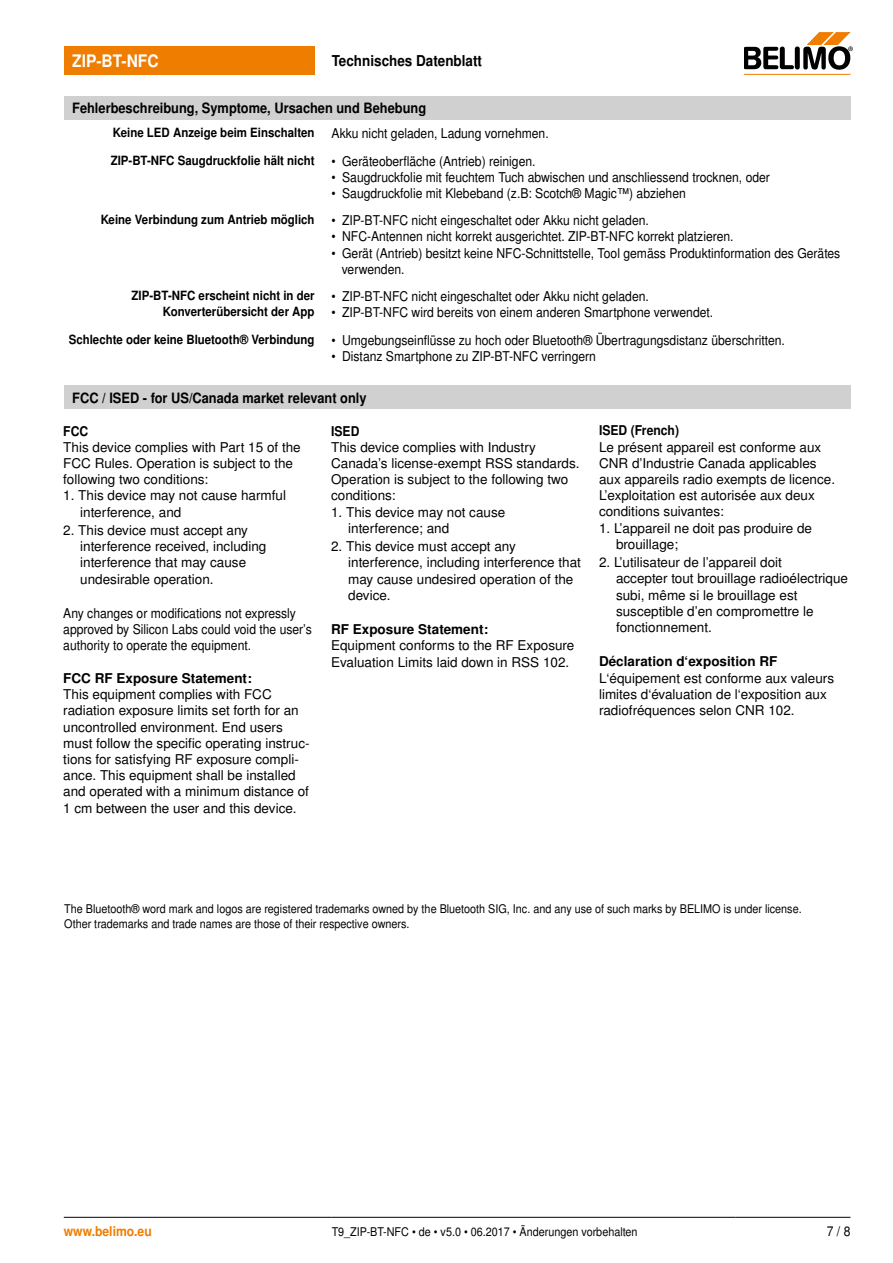
<style>
.page{position:relative;width:893px;height:1263px;background:#fff}
.page>*{position:absolute;margin:0;border:0;box-sizing:border-box;transform-origin:0 0}
.t1{font:700 17.25px "Nimbus Sans BEL";color:#fff;scale:.9 1}
.t2{font:700 15px "Nimbus Sans BEL";color:#000;scale:.9 1}
.Überschrift_Kapitel{font:700 14.25px "Nimbus Sans BEL";color:#000;scale:.9 1}
.Hinweise_Aufzählung{font:13.5px/16.2px "Nimbus Sans BEL";color:#000}
.Lauftext_9{font:13.5px/16.2px "Nimbus Sans BEL";color:#000;scale:.9 1}
.Titel_1{font:700 13.5px "Nimbus Sans BEL";color:#000}
.Titel_1-2{font:700 13.5px "Nimbus Sans BEL";color:#000;scale:.9 1}
.t3{font:700 13.5px "Nimbus Sans BEL";color:#ef7d00;scale:.9 1}
.Hinweise_Aufzählung-2{font:13.5px "Nimbus Sans BEL";color:#000;scale:.9 1}
.Marginalien{font:700 12.75px/15.3px "Nimbus Sans BEL";color:#000;text-align:right;scale:.9 1}
.Lauftext_8{font:12px/14.4px "Nimbus Sans BEL";color:#000;scale:.9 1}
.t4{font:12px "Nimbus Sans BEL";color:#000;scale:.9 1}
.s1{font-weight:700}
</style>
<div class="page">
<div style="left:64px;top:47px;width:251px;height:28px;background:#ef7d00"></div>
<hr style="left:744px;top:74px;width:106px;height:1px;background:#ef7d00">
<svg style="left:744px;top:33px;width:109px;height:37px"></svg>
<hr style="left:64px;top:1217px;width:268px;height:1px;background:#000">
<hr style="left:332px;top:1217px;width:404px;height:1px;background:#000">
<hr style="left:736px;top:1217px;width:114px;height:1px;background:#000">
<div style="left:64px;top:96px;width:786px;height:23px;background:#d0d0d0"></div>
<div style="left:64px;top:385px;width:786px;height:24px;background:#d0d0d0"></div>
<p class="t1" style="left:72px;top:51px;width:97px">ZIP-BT-NFC</p>
<p class="t2" style="left:332px;top:52px;width:169px">Technisches Datenblatt</p>
<p class="Überschrift_Kapitel" style="left:72px;top:100px;width:395px">Fehlerbeschreibung, Symptome, Ursachen und Behebung</p>
<p class="Marginalien" style="left:113px;top:126px;width:226px">Keine LED Anzeige beim Einschalten</p>
<p class="Lauftext_9" style="left:332px;top:126px;width:243px">Akku nicht geladen, Ladung vornehmen.</p>
<p class="Marginalien" style="left:111px;top:153px;width:228px">ZIP-BT-NFC Saugdruckfolie hält nicht</p>
<p class="Lauftext_9" style="left:332px;top:153px;width:228px">• Geräteoberfläche (Antrieb) reinigen.</p>
<p class="Lauftext_9" style="left:332px;top:169px;width:489px">• Saugdruckfolie mit feuchtem Tuch abwischen und anschliessend trocknen, oder</p>
<p class="Lauftext_9" style="left:332px;top:185px;width:395px">• Saugdruckfolie mit Klebeband (z.B: Scotch® Magic™) abziehen</p>
<p class="Marginalien" style="left:101px;top:213px;width:239px">Keine Verbindung zum Antrieb möglich</p>
<p class="Lauftext_9" style="left:332px;top:213px;width:354px">• ZIP-BT-NFC nicht eingeschaltet oder Akku nicht geladen.</p>
<p class="Lauftext_9" style="left:332px;top:229px;width:448px">• NFC-Antennen nicht korrekt ausgerichtet. ZIP-BT-NFC korrekt platzieren.</p>
<p class="Lauftext_9" style="left:342px;top:245px;width:555px;text-indent:-10px">• Gerät (Antrieb) besitzt keine NFC-Schnittstelle, Tool gemäss Produktinformation des Gerätes verwenden.</p>
<p class="Marginalien" style="left:132px;top:289px;width:205px">ZIP-BT-NFC erscheint nicht in der<br>Konverterübersicht der App</p>
<p class="Lauftext_9" style="left:332px;top:289px;width:354px">• ZIP-BT-NFC nicht eingeschaltet oder Akku nicht geladen.</p>
<p class="Lauftext_9" style="left:332px;top:305px;width:425px">• ZIP-BT-NFC wird bereits von einem anderen Smartphone verwendet.</p>
<p class="Marginalien" style="left:69px;top:332px;width:275px">Schlechte oder keine Bluetooth® Verbindung</p>
<p class="Lauftext_9" style="left:332px;top:332px;width:505px">• Umgebungseinflüsse zu hoch oder Bluetooth® Übertragungsdistanz überschritten.</p>
<p class="Lauftext_9" style="left:332px;top:348px;width:295px">• Distanz Smartphone zu ZIP-BT-NFC verringern</p>
<p class="Überschrift_Kapitel" style="left:72px;top:389px;width:328px">FCC / ISED - for US/Canada market relevant only</p>
<p class="Titel_1-2" style="left:63px;top:423px;width:29px">FCC</p>
<p class="Hinweise_Aufzählung" style="left:63px;top:439px;width:239px">This device complies with Part 15 of the<br>FCC Rules. Operation is subject to the following two conditions:</p>
<p class="Hinweise_Aufzählung" style="left:80px;top:488px;width:207px;text-indent:-17px">1. This device may not cause harmful interference, and</p>
<p class="Hinweise_Aufzählung" style="left:80px;top:522px;width:188px;text-indent:-17px">2. This device must accept any interference received, including interference that may cause undesirable operation.</p>
<p class="Lauftext_9" style="left:63px;top:605px;width:278px">Any changes or modifications not expressly approved by Silicon Labs could void the user’s authority to operate the equipment.</p>
<p class="Hinweise_Aufzählung" style="left:63px;top:670px;width:248px"><span class="s1">FCC RF Exposure Statement:<br></span>This equipment complies with FCC radiation exposure limits set forth for an uncontrolled environment. End users must follow the specific operating instruc&shy;tions for satisfying RF exposure compli&shy;ance. This equipment shall be installed and operated with a minimum distance of 1 cm between the user and this device.</p>
<p class="Titel_1-2" style="left:331px;top:423px;width:33px">ISED</p>
<p class="Hinweise_Aufzählung" style="left:331px;top:439px;width:250px">This device complies with Industry<br>Canada’s license-exempt RSS standards.<br>Operation is subject to the following two conditions:</p>
<p class="Hinweise_Aufzählung" style="left:348px;top:504px;width:159px;text-indent:-17px">1. This device may not cause interference; and</p>
<p class="Hinweise_Aufzählung" style="left:348px;top:539px;width:234px;text-indent:-17px">2. This device must accept any interference, including interference that may cause undesired operation of the device.</p>
<p class="Titel_1" style="left:331px;top:621px;width:159px">RF Exposure Statement:</p>
<p class="Hinweise_Aufzählung" style="left:331px;top:638px;width:245px">Equipment conforms to the RF Exposure<br>Evaluation Limits laid down in RSS 102.</p>
<p class="Titel_1-2" style="left:599px;top:423px;width:90px">ISED (French)</p>
<p class="Hinweise_Aufzählung" style="left:599px;top:439px;width:238px">Le présent appareil est conforme aux CNR d’Industrie Canada applicables aux appareils radio exempts de licence.<br>L’exploitation est autorisée aux deux conditions suivantes:</p>
<p class="Hinweise_Aufzählung" style="left:616px;top:520px;width:197px;text-indent:-17px">1. L’appareil ne doit pas produire de brouillage;</p>
<p class="Hinweise_Aufzählung" style="left:616px;top:555px;width:234px;text-indent:-17px">2. L’utilisateur de l’appareil doit<br>accepter tout brouillage radioélectrique subi, même si le brouillage est susceptible d’en compromettre le fonctionnement.</p>
<p class="Titel_1" style="left:599px;top:654px;width:180px">Déclaration d‘exposition RF</p>
<p class="Hinweise_Aufzählung" style="left:599px;top:670px;width:237px">L‘équipement est conforme aux valeurs limites d‘évaluation de l‘exposition aux radiofréquences selon CNR 102.</p>
<p class="Lauftext_8" style="left:64px;top:902px;width:821px">The Bluetooth® word mark and logos are registered trademarks owned by the Bluetooth SIG, Inc. and any use of such marks by BELIMO is under license.<br>Other trademarks and trade names are those of their respective owners.</p>
<p class="t3" style="left:64px;top:1223px;width:99px">www.belimo.eu</p>
<p class="t4" style="left:332px;top:1224px;width:341px">T9_ZIP-BT-NFC • de • v5.0 • 06.2017 • Änderungen vorbehalten</p>
<p class="Hinweise_Aufzählung-2" style="left:827px;top:1223px;width:28px">7 / 8</p>
</div>
